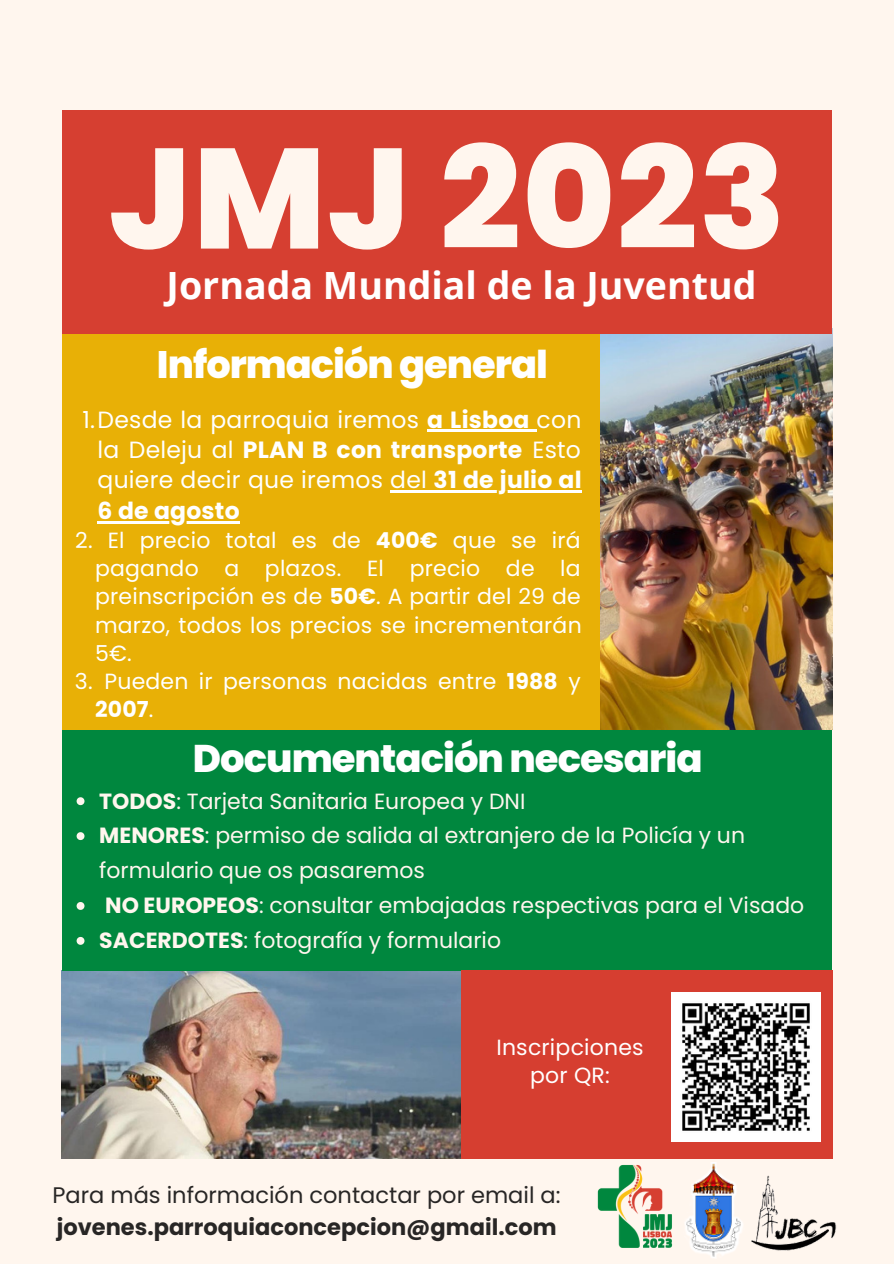
<style>
.page{position:relative;width:894px;height:1264px;background:#fff}
.page>*{position:absolute;margin:0;border:0;box-sizing:border-box;transform-origin:0 0}
.t1{font:800 142.2px "Poppins";letter-spacing:.01em;color:#fff6ee}
.t2{font:800 38.55px "Poppins";letter-spacing:-.025em;color:#fff}
.t3{font:800 38.25px "Poppins";letter-spacing:-.025em;color:#fff}
.t4{font:700 37.5px "Open Sans";color:#fff}
.t5{font:23.4px/30.5px "Poppins";letter-spacing:.01em;color:#fff;text-align:justify}
.t6{font:22.5px "Poppins";color:#282625}
.t7{font:700 22.5px "Poppins";color:#282625}
.t8{font:21.9px/35px "Poppins";color:#fff6ee}
.t9{font:21.9px/28.2px "Poppins";letter-spacing:.01em;color:#fff;text-align:center}
.t10{font:700 21.9px "Poppins";color:#fff}
.s1{font-weight:700}
.s2{font-weight:400}
</style>
<div class="page">
<div style="left:0;top:0;width:893px;height:1263px;background:#fff6ee"></div>
<img style="left:62px;top:970px;width:399px;height:188px">
<div style="left:62px;top:729px;width:769px;height:241px;background:#00873e"></div>
<div style="left:62px;top:329px;width:537px;height:400px;background:#e8b006"></div>
<img style="left:600px;top:329px;width:232px;height:401px">
<div style="left:461px;top:970px;width:371px;height:188px;background:#d63e30"></div>
<div style="left:62px;top:110px;width:769px;height:223px;background:#d63f31"></div>
<img style="left:727px;top:1153px;width:110px;height:98px">
<img style="left:582px;top:1158px;width:105px;height:90px">
<img style="left:682px;top:1162px;width:63px;height:96px">
<img style="left:671px;top:992px;width:149px;height:149px">
<hr style="left:427px;top:430px;width:109px;height:2px;background:#fff">
<hr style="left:390px;top:490px;width:43px;height:3px;background:#fff">
<hr style="left:433px;top:490px;width:148px;height:3px;background:#fff">
<hr style="left:98px;top:521px;width:142px;height:2px;background:#fff">
<svg style="left:77px;top:797px;width:7px;height:8px"></svg>
<svg style="left:77px;top:832px;width:7px;height:8px"></svg>
<svg style="left:77px;top:902px;width:7px;height:7px"></svg>
<svg style="left:77px;top:936px;width:7px;height:8px"></svg>
<h1 class="t1" style="left:109px;top:99px;width:678px">JMJ 2023</h1>
<h3 class="t4" style="left:166px;top:259px;width:591px">Jornada Mundial de la Juventud</h3>
<h3 class="t3" style="left:157px;top:337px;width:392px">Información general</h3>
<p class="t5" style="left:98px;top:404px;width:485px;text-indent:-15px">1.Desde la parroquia iremos <span class="s1">a Lisboa</span> con la Deleju al <span class="s1">PLAN B con transporte</span> Esto quiere decir que iremos del <span class="s1">31 de julio al 6 de agosto</span></p>
<p class="t9" style="left:108px;top:526px;width:474px">El precio total es de <span class="s1">400€</span> que se irá</p>
<p class="t9" style="left:95px;top:554px;width:487px">pagando a plazos. El precio de la</p>
<p class="t9" style="left:95px;top:582px;width:487px">preinscripción es de <span class="s1">50€</span>. A partir del 29 de</p>
<p class="t9" style="left:95px;top:611px;width:488px">marzo, todos los precios se incrementarán</p>
<p class="t9" style="left:95px;top:639px;width:38px">5€.</p>
<p class="t9" style="left:104px;top:667px;width:478px">Pueden ir personas nacidas entre <span class="s1">1988</span> y</p>
<p class="t10" style="left:95px;top:694px;width:60px">2007<span class="s2">.</span></p>
<p class="t9" style="left:75px;top:526px;width:19px">2.</p>
<p class="t9" style="left:75px;top:667px;width:19px">3.</p>
<h2 class="t2" style="left:193px;top:732px;width:511px">Documentación necesaria</h2>
<p class="t8" style="left:99px;top:783px;width:706px"><span class="s1">TODOS</span>: Tarjeta Sanitaria Europea y DNI<br><span class="s1">MENORES</span>: permiso de salida al extranjero de la Policía y un formulario que os pasaremos<br><span class="s1">NO EUROPEOS</span>: consultar embajadas respectivas para el Visado <span class="s1">SACERDOTES</span>: fotografía y formulario</p>
<p class="t9" style="left:496px;top:1033px;width:149px">Inscripciones por QR:</p>
<p class="t6" style="left:53px;top:1179px;width:509px">Para más información contactar por email a:</p>
<p class="t7" style="left:57px;top:1210px;width:501px">jovenes.parroquiaconcepcion@gmail.com</p>
</div>
